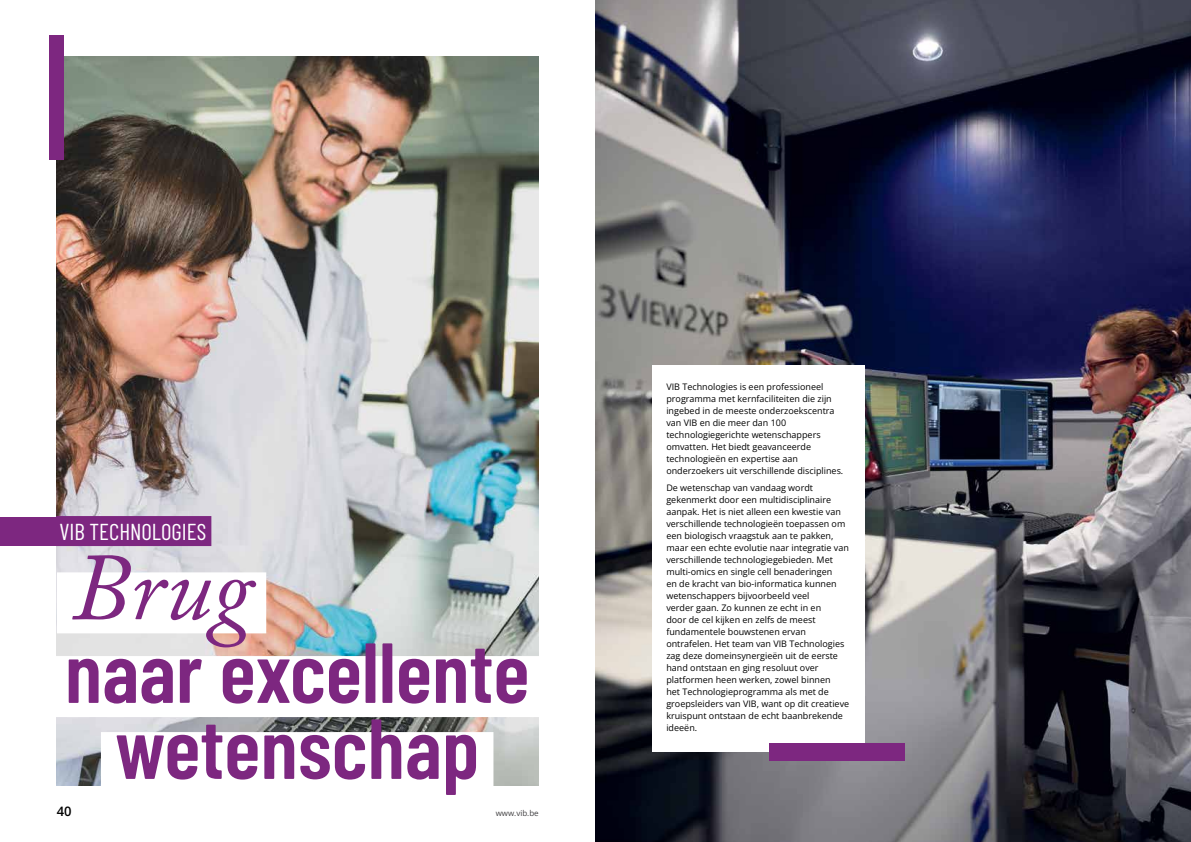
<style>
.page{position:relative;width:1191px;height:842px;background:#fff}
.page>*{position:absolute;margin:0;border:0;box-sizing:border-box;transform-origin:0 0}
.t1{font:italic 95px "Adobe Caslon Pro";color:#7d2780}
.t2{font:600 85px/76px "Barlow Condensed";color:#7d2780;text-align:center}
.t3{font:23px "Barlow Condensed";color:#fff}
.t4{font:600 13px "Open Sans";color:#000}
.t5{font:9px/12px "Open Sans";color:#000}
.t6{font:8px "Open Sans";color:#414042}
</style>
<div class="page">
<img style="left:57px;top:57px;width:482px;height:728px">
<img style="left:595px;top:0;width:596px;height:842px">
<div style="left:652px;top:366px;width:213px;height:386px;background:#fff"></div>
<div style="left:0;top:517px;width:101px;height:29px;background:#7d2780"></div>
<div style="left:56px;top:516px;width:155px;height:30px;background:#7d2780"></div>
<div style="left:51px;top:656px;width:493px;height:61px;background:#fff"></div>
<div style="left:101px;top:732px;width:392px;height:61px;background:#fff"></div>
<div style="left:57px;top:572px;width:209px;height:61px;background:#fff"></div>
<div style="left:769px;top:743px;width:135px;height:18px;background:#7d2780"></div>
<div style="left:50px;top:35px;width:14px;height:125px;background:#7d2780"></div>
<h3 class="t3" style="left:60px;top:516px;width:148px">VIB TECHNOLOGIES</h3>
<h1 class="t1" style="left:71px;top:531px;width:182px">Brug</h1>
<h2 class="t2" style="left:65px;top:629px;width:466px">naar excellente wetenschap</h2>
<h3 class="t4" style="left:57px;top:802px;width:16px">40</h3>
<p class="t6" style="left:495px;top:807px;width:45px">www.vib.be</p>
<p class="t5" style="left:666px;top:380px;width:178px">VIB Technologies is een professioneel programma met kernfaciliteiten die zijn ingebed in de meeste onderzoekscentra van VIB en die meer dan 100 technologiegerichte wetenschappers omvatten. Het biedt geavanceerde technologieën en expertise aan onderzoekers uit verschillende disciplines.</p>
<p class="t5" style="left:666px;top:482px;width:184px">De wetenschap van vandaag wordt gekenmerkt door een multidisciplinaire aanpak. Het is niet alleen een kwestie van verschillende technologieën toepassen om een biologisch vraagstuk aan te pakken, maar een echte evolutie naar integratie van verschillende technologiegebieden. Met multi-omics en single cell benaderingen<br>en de kracht van bio-informatica kunnen wetenschappers bijvoorbeeld veel<br>verder gaan. Zo kunnen ze echt in en<br>door de cel kijken en zelfs de meest fundamentele bouwstenen ervan ontrafelen. Het team van VIB Technologies zag deze domeinsynergieën uit de eerste hand ontstaan en ging resoluut over platformen heen werken, zowel binnen<br>het Technologieprogramma als met de groepsleiders van VIB, want op dit creatieve kruispunt ontstaan de echt baanbrekende ideeën.</p>
</div>
